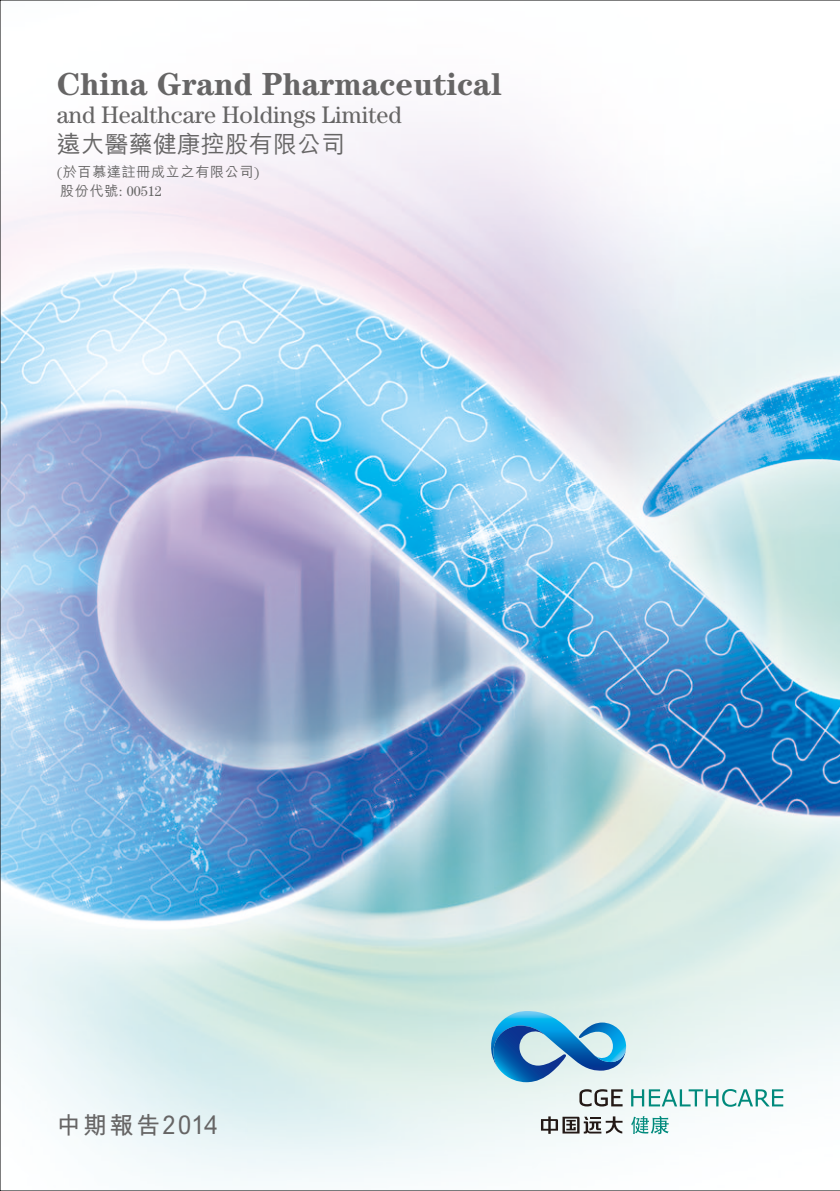
<style>
.page{position:relative;width:840px;height:1191px;background:#fff}
.page>*{position:absolute;margin:0;border:0;box-sizing:border-box;transform-origin:0 0}
.t1{font:700 32px "Century Std";color:#666565}
.t2{font:24px "Century Std";color:#666565}
.t3{font:500 24px "M Hei HK";color:#666565}
.t4{font:700 24px "M Hei HK";color:#666565}
.t5{font:500 14px "M Hei HK";letter-spacing:.05em;color:#666565}
.t6{font:14px "Century Std";color:#666565}
.s1{font-family:"Century Std";font-weight:400}
.s2{font-family:"M Hei HK";font-weight:500}
.s3{font-family:"Arial MT Std";font-weight:400;font-stretch:condensed;font-size:26px}
</style>
<div class="page">
<img style="left:0;top:0;width:839px;height:1191px">
<h1 class="t1" style="left:57px;top:65px;width:446px">China Grand Pharmaceutical</h1>
<p class="t2" style="left:57px;top:101px;width:346px">and Healthcare Holdings Limited</p>
<p class="t3" style="left:57px;top:127px;width:290px">遠大醫藥健康控股有限公司</p>
<p class="t5" style="left:57px;top:162px;width:204px"><span class="s1">(</span>於百慕達註冊成立之有限公司<span class="s1">(</span></p>
<p class="t6" style="left:60px;top:183px;width:103px"><span class="s2">股份代號</span>: 00512</p>
<p class="t4" style="left:57px;top:1108px;width:162px">中期報告<span class="s3">2014</span></p>
</div>
